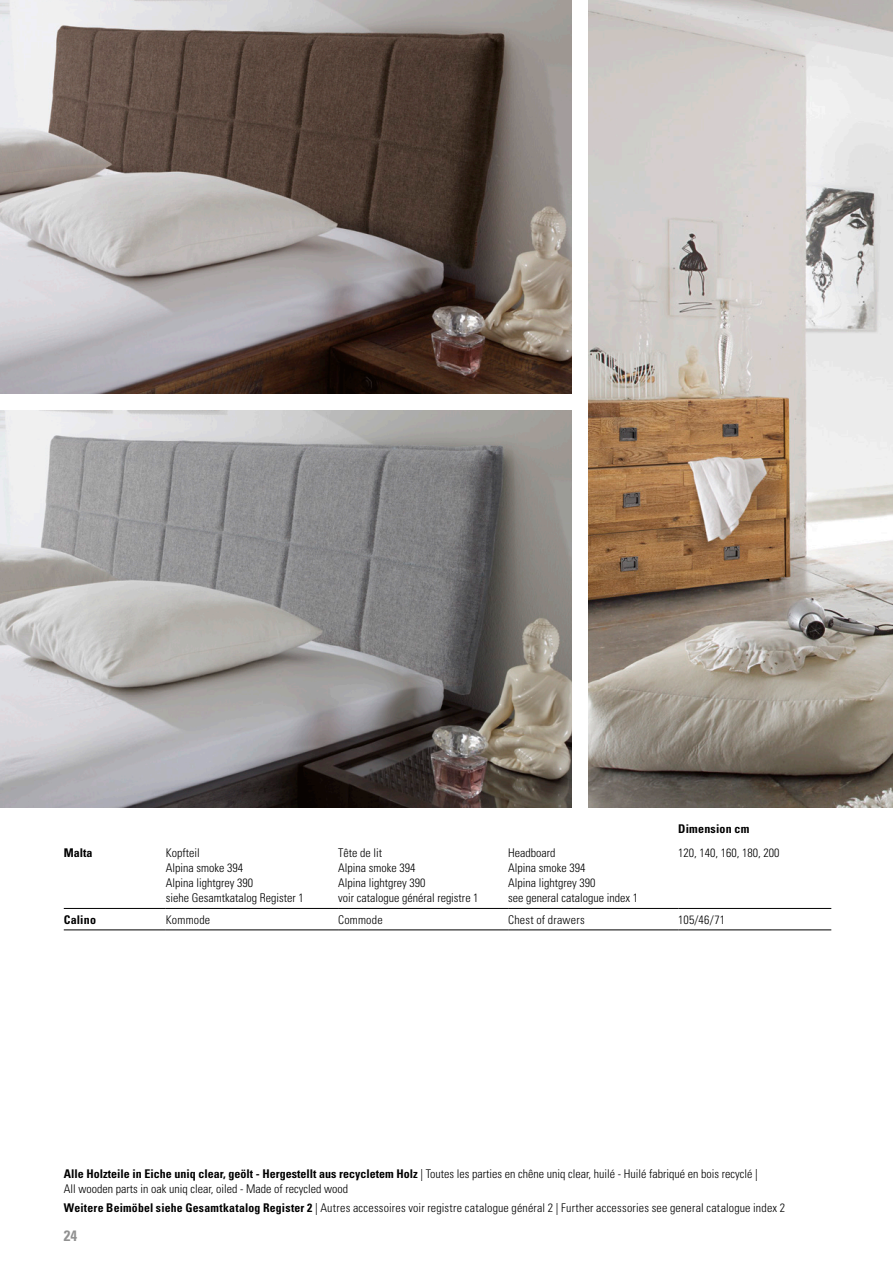
<style>
.page{position:relative;width:893px;height:1263px;background:#fff}
.page>*{position:absolute;margin:0;border:0;box-sizing:border-box;transform-origin:0 0}
.t1{font:700 condensed 15px "Univers LT Std";color:#919191}
.gs{font:300 condensed 12px/15px "Univers LT Std";color:#000}
.gs-2{font:300 condensed 12px "Univers LT Std";letter-spacing:.02em;color:#000}
._04_Body_8pt_ohne_Zusatz{font:300 condensed 12px "Univers LT Std";letter-spacing:.015em;color:#000}
._04_Subtitle_8pt{font:700 condensed 12px "Univers LT Std";letter-spacing:.015em;color:#000}
.gs-3{font:700 condensed 12px "Univers LT Std";color:#000}
.s1{font-weight:700}
</style>
<div class="page">
<img style="left:0;top:0;width:572px;height:393px">
<img style="left:0;top:410px;width:572px;height:398px">
<img style="left:589px;top:0;width:304px;height:808px">
<hr style="left:64px;top:908px;width:102px;height:1px;background:#000">
<hr style="left:166px;top:908px;width:172px;height:1px;background:#000">
<hr style="left:338px;top:908px;width:170px;height:1px;background:#000">
<hr style="left:508px;top:908px;width:170px;height:1px;background:#000">
<hr style="left:678px;top:908px;width:153px;height:1px;background:#000">
<hr style="left:64px;top:930px;width:102px;height:1px;background:#000">
<hr style="left:166px;top:930px;width:172px;height:1px;background:#000">
<hr style="left:338px;top:930px;width:170px;height:1px;background:#000">
<hr style="left:508px;top:930px;width:170px;height:1px;background:#000">
<hr style="left:678px;top:930px;width:153px;height:1px;background:#000">
<p class="gs-3" style="left:64px;top:845px;width:30px">Malta</p>
<p class="gs" style="left:166px;top:845px;width:35px">Kopfteil</p>
<p class="gs" style="left:166px;top:860px;width:79px">Alpina smoke 394</p>
<p class="gs" style="left:166px;top:875px;width:89px">Alpina lightgrey 390</p>
<p class="gs" style="left:166px;top:890px;width:139px">siehe Gesamtkatalog Register 1</p>
<p class="gs" style="left:338px;top:845px;width:45px">Tête de lit</p>
<p class="gs" style="left:338px;top:860px;width:79px">Alpina smoke 394</p>
<p class="gs" style="left:338px;top:875px;width:89px">Alpina lightgrey 390</p>
<p class="gs" style="left:338px;top:890px;width:142px">voir catalogue général registre 1</p>
<p class="gs" style="left:508px;top:845px;width:49px">Headboard</p>
<p class="gs" style="left:508px;top:860px;width:79px">Alpina smoke 394</p>
<p class="gs" style="left:508px;top:875px;width:89px">Alpina lightgrey 390</p>
<p class="gs" style="left:508px;top:890px;width:131px">see general catalogue index 1</p>
<p class="_04_Subtitle_8pt" style="left:678px;top:821px;width:73px">Dimension cm</p>
<p class="gs" style="left:678px;top:845px;width:103px">120, 140, 160, 180, 200</p>
<p class="_04_Subtitle_8pt" style="left:64px;top:912px;width:34px">Calino</p>
<p class="_04_Body_8pt_ohne_Zusatz" style="left:166px;top:912px;width:46px">Kommode</p>
<p class="_04_Body_8pt_ohne_Zusatz" style="left:338px;top:912px;width:46px">Commode</p>
<p class="_04_Body_8pt_ohne_Zusatz" style="left:508px;top:912px;width:78px">Chest of drawers</p>
<p class="_04_Body_8pt_ohne_Zusatz" style="left:678px;top:912px;width:48px">105/46/71</p>
<p class="gs" style="left:64px;top:1166px;width:695px"><span class="s1">Alle Holzteile in Eiche uniq clear, geölt - Hergestellt aus recycletem Holz</span> | Toutes les parties en chêne uniq clear, huilé - Huilé fabriqué en bois recyclé |<br>All wooden parts in oak uniq clear, oiled - Made of recycled wood</p>
<p class="gs-2" style="left:64px;top:1200px;width:723px"><span class="s1">Weitere Beimöbel siehe Gesamtkatalog Register 2</span> | Autres accessoires voir registre catalogue général 2 | Further accessories see general catalogue index 2</p>
<p class="t1" style="left:64px;top:1226px;width:15px">24</p>
</div>
